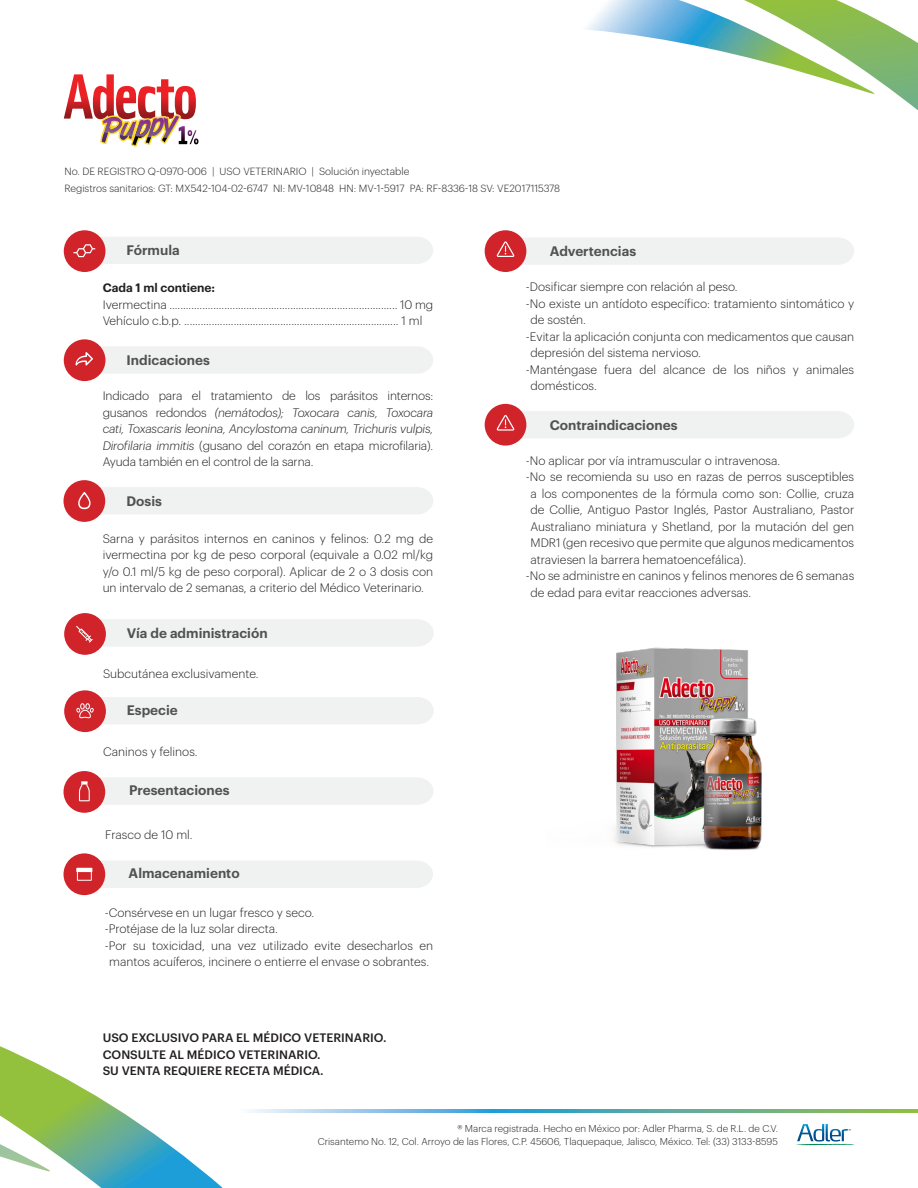
<style>
.page{position:relative;width:918px;height:1188px;background:#fff}
.page>*{position:absolute;margin:0;border:0;box-sizing:border-box;transform-origin:0 0}
.t1{font:600 13.5px "Graphik";color:#4f5252}
.t2{font:300 12px/16.5px "Graphik";color:#231f20}
.t3{font:500 12px/16.5px "Graphik";color:#231f20}
.t4{font:600 12px "Graphik";color:#231f20}
.t5{font:300 10.2px "Graphik";color:#231f20}
.t6{font:300 9.75px/13.5px "Graphik";color:#231f20;text-align:right}
.s1{font-style:italic}
</style>
<div class="page">
<svg style="left:875px;top:18px;width:43px;height:93px"></svg>
<img style="left:586px;top:0;width:289px;height:94px">
<svg style="left:0;top:1046px;width:223px;height:142px"></svg>
<img style="left:149px;top:1110px;width:769px;height:3px">
<svg style="left:796px;top:1124px;width:58px;height:21px"></svg>
<div style="left:64px;top:230px;width:41px;height:42px;background:#d1232a;border-radius:50%"></div>
<svg style="left:73px;top:237px;width:360px;height:27px"></svg>
<div style="left:64px;top:339px;width:41px;height:42px;background:#d1232a;border-radius:50%"></div>
<svg style="left:75px;top:346px;width:358px;height:28px"></svg>
<div style="left:64px;top:480px;width:41px;height:42px;background:#d1232a;border-radius:50%"></div>
<svg style="left:78px;top:487px;width:355px;height:27px"></svg>
<div style="left:64px;top:613px;width:42px;height:42px;background:#d1232a;border-radius:50%"></div>
<svg style="left:76px;top:619px;width:358px;height:28px"></svg>
<div style="left:64px;top:771px;width:41px;height:42px;background:#d1232a;border-radius:50%"></div>
<svg style="left:79px;top:777px;width:354px;height:28px"></svg>
<div style="left:64px;top:853px;width:41px;height:42px;background:#d1232a;border-radius:50%"></div>
<svg style="left:76px;top:861px;width:357px;height:27px"></svg>
<hr style="left:76px;top:868px;width:16px;height:4px;background:#fff">
<div style="left:485px;top:230px;width:41px;height:42px;background:#d1232a;border-radius:50%"></div>
<svg style="left:496px;top:237px;width:358px;height:28px"></svg>
<div style="left:485px;top:404px;width:41px;height:42px;background:#d1232a;border-radius:50%"></div>
<svg style="left:496px;top:411px;width:358px;height:27px"></svg>
<div style="left:64px;top:690px;width:42px;height:42px;background:#d1232a;border-radius:50%"></div>
<svg style="left:76px;top:697px;width:358px;height:27px"></svg>
<img style="left:614px;top:647px;width:148px;height:203px">
<svg style="left:64px;top:74px;width:134px;height:73px"></svg>
<img style="left:102px;top:117px;width:34px;height:26px">
<p class="t5" style="left:64px;top:164px;width:346px">No. DE REGISTRO Q-0970-006 | USO VETERINARIO | Solución inyectable</p>
<p class="t5" style="left:64px;top:181px;width:497px">Registros sanitarios: GT: MX542-104-02-6747 NI: MV-10848 HN: MV-1-5917 PA: RF-8336-18 SV: VE2017115378</p>
<p class="t1" style="left:126px;top:240px;width:55px">Fórmula</p>
<p class="t4" style="left:103px;top:279px;width:114px">Cada 1 ml contiene:</p>
<p class="t2" style="left:103px;top:295px;width:332px">Ivermectina ................................................................................... 10 mg</p>
<p class="t2" style="left:103px;top:312px;width:321px">Vehículo c.b.p. .............................................................................. 1 ml</p>
<p class="t1" style="left:126px;top:350px;width:85px">Indicaciones</p>
<p class="t2" style="left:103px;top:387px;width:332px;text-align:justify">Indicado para el tratamiento de los parásitos internos: gusanos redondos <span class="s1">(nemátodos); Toxocara canis, Toxocara cati, Toxascaris leonina, Ancylostoma caninum, Trichuris vulpis, Dirofilaria immitis</span> (gusano del corazón en etapa microfilaria).<br>Ayuda también en el control de la sarna.</p>
<p class="t1" style="left:126px;top:491px;width:37px">Dosis</p>
<p class="t2" style="left:103px;top:529px;width:332px;text-align:justify">Sarna y parásitos internos en caninos y felinos: 0.2 mg de ivermectina por kg de peso corporal (equivale a 0.02 ml/kg y/o 0.1 ml/5 kg de peso corporal). Aplicar de 2 o 3 dosis con un intervalo de 2 semanas, a criterio del Médico Veterinario.</p>
<p class="t1" style="left:127px;top:623px;width:142px">Vía de administración</p>
<p class="t2" style="left:103px;top:665px;width:157px">Subcutánea exclusivamente.</p>
<p class="t1" style="left:127px;top:700px;width:52px">Especie</p>
<p class="t2" style="left:103px;top:743px;width:96px">Caninos y felinos.</p>
<p class="t1" style="left:129px;top:779px;width:102px">Presentaciones</p>
<p class="t2" style="left:105px;top:825px;width:89px">Frasco de 10 ml.</p>
<p class="t1" style="left:129px;top:863px;width:113px">Almacenamiento</p>
<p class="t2" style="left:105px;top:903px;width:211px">-Consérvese en un lugar fresco y seco.</p>
<p class="t2" style="left:105px;top:920px;width:175px">-Protéjase de la luz solar directa.</p>
<p class="t2" style="left:105px;top:936px;width:330px;text-align:center">-Por su toxicidad, una vez utilizado evite desecharlos en mantos acuíferos, incinere o entierre el envase o sobrantes.</p>
<p class="t3" style="left:103px;top:1029px;width:285px">USO EXCLUSIVO PARA EL MÉDICO VETERINARIO.<br>CONSULTE AL MÉDICO VETERINARIO.<br>SU VENTA REQUIERE RECETA MÉDICA.</p>
<p class="t1" style="left:550px;top:241px;width:88px">Advertencias</p>
<p class="t2" style="left:526px;top:278px;width:213px">-Dosificar siempre con relación al peso.</p>
<p class="t2" style="left:530px;top:294px;width:325px;text-indent:-4px">-No existe un antídoto específico: tratamiento sintomático y de sostén.</p>
<p class="t2" style="left:530px;top:327px;width:325px;text-indent:-4px">-Evitar la aplicación conjunta con medicamentos que causan depresión del sistema nervioso.</p>
<p class="t2" style="left:530px;top:360px;width:325px;text-indent:-4px">-Manténgase fuera del alcance de los niños y animales domésticos.</p>
<p class="t1" style="left:550px;top:415px;width:129px">Contraindicaciones</p>
<p class="t2" style="left:526px;top:451px;width:256px">-No aplicar por vía intramuscular o intravenosa.</p>
<p class="t2" style="left:530px;top:468px;width:325px;text-align:justify;text-indent:-4px">-No se recomienda su uso en razas de perros susceptibles a los componentes de la fórmula como son: Collie, cruza de Collie, Antiguo Pastor Inglés, Pastor Australiano, Pastor Australiano miniatura y Shetland, por la mutación del gen MDR1 (gen recesivo que permite que algunos medicamentos atraviesen la barrera hematoencefálica).</p>
<p class="t2" style="left:530px;top:567px;width:325px;text-indent:-4px">-No se administre en caninos y felinos menores de 6 semanas de edad para evitar reacciones adversas.</p>
<p class="t6" style="left:318px;top:1121px;width:462px">® Marca registrada. Hecho en México por: Adler Pharma, S. de R.L. de C.V.<br>Crisantemo No. 12, Col. Arroyo de las Flores, C.P. 45606, Tlaquepaque, Jalisco, México. Tel: (33) 3133-8595</p>
</div>
